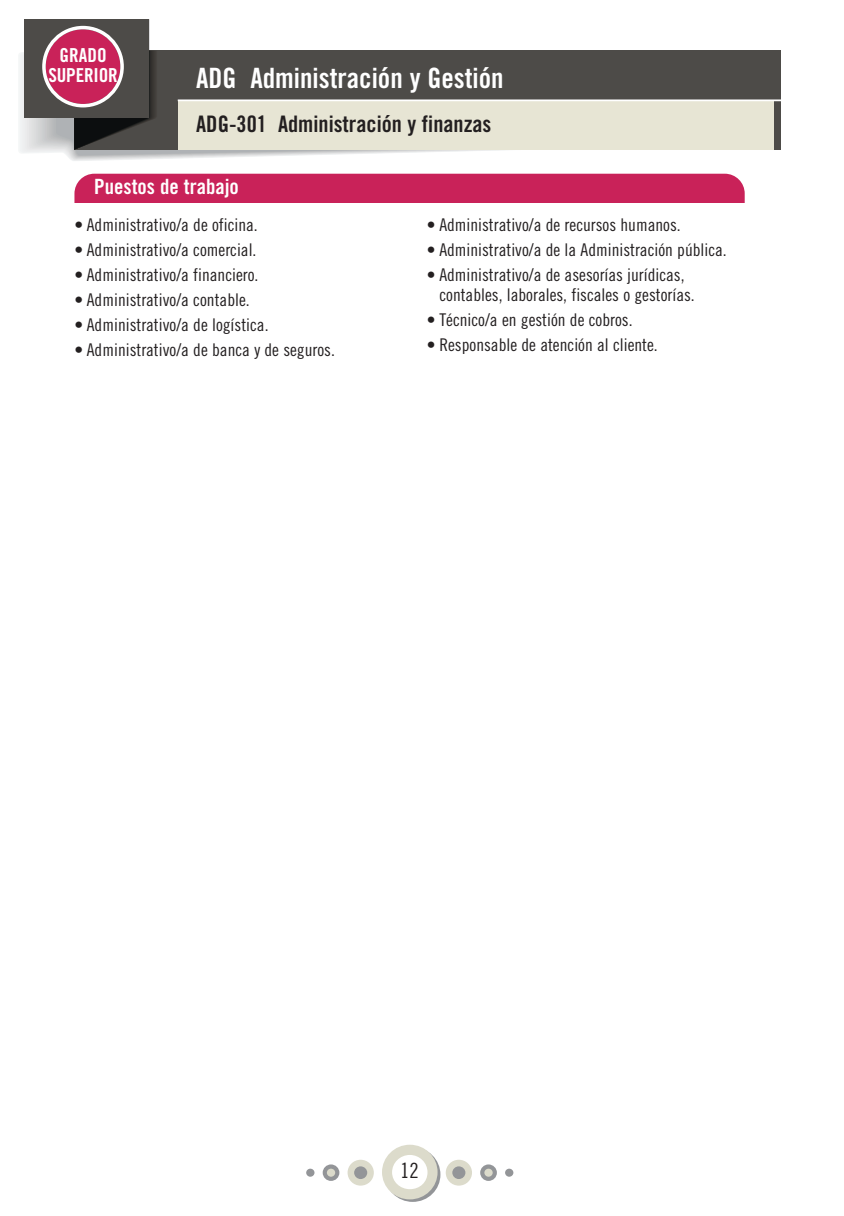
<style>
.page{position:relative;width:844px;height:1216px;background:#fff}
.page>*{position:absolute;margin:0;border:0;box-sizing:border-box;transform-origin:0 0}
.t1{font:28px "Trade Gothic Bold Cond Twenty";color:#fff}
.t2{font:22.75px "Trade Gothic Bold Cond Twenty";color:#231f20}
.t3{font:21px "Trade Gothic Bold Cond Twenty";color:#fff}
.t4{font:21px "Trade Gothic Cond Eighteen";color:#231f20}
.t5{font:19.25px/20.1px "Trade Gothic Bold Cond Twenty";letter-spacing:-.01em;color:#fff;text-align:center}
.t6{font:17.5px/20.1px "Trade Gothic Cond Eighteen";color:#231f20}
</style>
<div class="page">
<svg style="left:385px;top:1147px;width:55px;height:54px"></svg>
<div style="left:382px;top:1144px;width:55px;height:55px;background:#dcdbcb;border-radius:50%"></div>
<div style="left:392px;top:1154px;width:35px;height:35px;background:#fff;border-radius:50%"></div>
<div style="left:445px;top:1159px;width:27px;height:26px;background:#dcdbcb;border-radius:50%"></div>
<div style="left:452px;top:1166px;width:13px;height:12px;background:#939598;border-radius:50%"></div>
<div style="left:347px;top:1159px;width:27px;height:26px;background:#dcdbcb;border-radius:50%"></div>
<div style="left:354px;top:1166px;width:13px;height:12px;background:#939598;border-radius:50%"></div>
<svg style="left:322px;top:1164px;width:17px;height:16px"></svg>
<div style="left:327px;top:1168px;width:8px;height:8px;background:#dcdbcb;border-radius:50%"></div>
<svg style="left:480px;top:1164px;width:16px;height:16px"></svg>
<div style="left:484px;top:1168px;width:8px;height:8px;background:#dcdbcb;border-radius:50%"></div>
<div style="left:306px;top:1168px;width:8px;height:8px;background:#939598;border-radius:50%"></div>
<div style="left:505px;top:1168px;width:8px;height:8px;background:#939598;border-radius:50%"></div>
<svg style="left:63px;top:149px;width:479px;height:6px"></svg>
<div style="left:74px;top:50px;width:706px;height:99px;background:#4d4b48"></div>
<div style="left:178px;top:100px;width:595px;height:49px;background:#e7e5d4"></div>
<hr style="left:178px;top:99px;width:602px;height:2px;background:#fff">
<div style="left:25px;top:19px;width:124px;height:99px;background:#4d4b48"></div>
<svg style="left:42px;top:19px;width:115px;height:133px"></svg>
<div style="left:74px;top:174px;width:670px;height:49px;background:#c92259;border-radius:20px"></div>
<div style="left:74px;top:203px;width:670px;height:30px;background:#fff"></div>
<p class="t5" style="left:48px;top:47px;width:71px">GRADO<br>SUPERIOR</p>
<h1 class="t1" style="left:196px;top:68px;width:309px">ADG Administración y Gestión</h1>
<h2 class="t2" style="left:196px;top:115px;width:297px">ADG-301 Administración y finanzas</h2>
<p class="t3" style="left:94px;top:179px;width:146px">Puestos de trabajo</p>
<p class="t6" style="left:74px;top:216px;width:185px">• Administrativo/a de oficina.</p>
<p class="t6" style="left:74px;top:241px;width:183px">• Administrativo/a comercial.</p>
<p class="t6" style="left:74px;top:266px;width:185px">• Administrativo/a financiero.</p>
<p class="t6" style="left:74px;top:291px;width:177px">• Administrativo/a contable.</p>
<p class="t6" style="left:74px;top:316px;width:195px">• Administrativo/a de logística.</p>
<p class="t6" style="left:74px;top:341px;width:262px">• Administrativo/a de banca y de seguros.</p>
<p class="t6" style="left:427px;top:216px;width:255px">• Administrativo/a de recursos humanos.</p>
<p class="t6" style="left:427px;top:241px;width:301px">• Administrativo/a de la Administración pública.</p>
<p class="t6" style="left:439px;top:266px;width:257px;text-indent:-12px">• Administrativo/a de asesorías jurídicas, contables, laborales, fiscales o gestorías.</p>
<p class="t6" style="left:427px;top:311px;width:207px">• Técnico/a en gestión de cobros.</p>
<p class="t6" style="left:427px;top:336px;width:232px">• Responsable de atención al cliente.</p>
<p class="t4" style="left:400px;top:1162px;width:20px">12</p>
</div>
